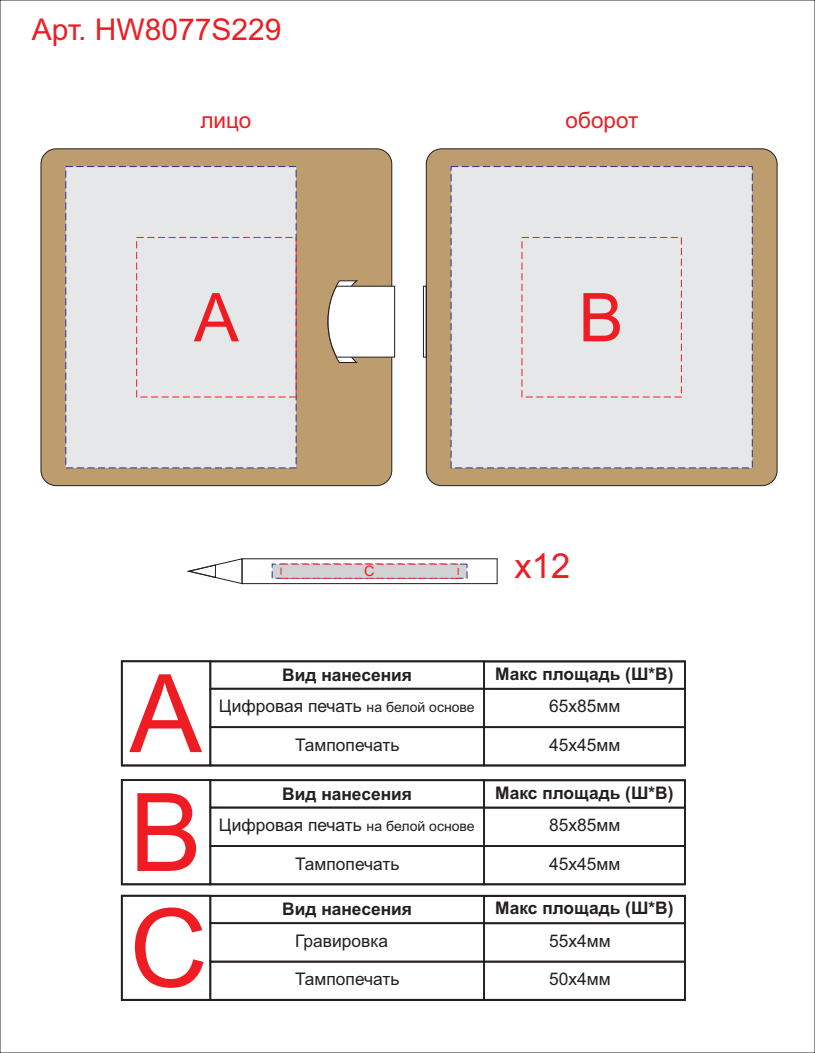
<style>
.page{position:relative;width:815px;height:1053px;background:#fff}
.page>*{position:absolute;margin:0;border:0;box-sizing:border-box;transform-origin:0 0}
.t1{font:108.5px "Arial";color:#ee1d23}
.t2{font:67.38px "Arial";color:#ee1d23}
.t3{font:34.5px "Arial";color:#ee1d23}
.t4{font:30px "Arial";color:#ee1d23}
.t5{font:22.5px "Arial";color:#ee1d23}
.t6{font:17.38px "Arial";color:#231f20}
.t7{font:700 17.38px "Arial";color:#231f20}
.t8{font:14.5px "Arial";color:#ee1d23}
.s1{font-size:14px}
</style>
<div class="page">
<div style="left:40px;top:148px;width:352px;height:338px;background:#bd9d6e"></div>
<div style="left:426px;top:148px;width:351px;height:338px;background:#bd9d6e;border:1px solid #231f20;border-radius:15px"></div>
<svg style="left:327px;top:285px;width:68px;height:73px"></svg>
<div style="left:423px;top:286px;width:4px;height:71px;border:1px solid #231f20"></div>
<div style="left:209px;top:660px;width:276px;height:29px;border:2px solid #231f20"></div>
<div style="left:209px;top:687px;width:276px;height:41px;border:2px solid #231f20"></div>
<div style="left:483px;top:660px;width:203px;height:29px;border:2px solid #231f20"></div>
<div style="left:483px;top:687px;width:203px;height:41px;border:2px solid #231f20"></div>
<div style="left:121px;top:660px;width:90px;height:106px;border:2px solid #231f20"></div>
<div style="left:209px;top:726px;width:276px;height:40px;border:2px solid #231f20"></div>
<div style="left:483px;top:726px;width:203px;height:40px;border:2px solid #231f20"></div>
<div style="left:209px;top:779px;width:276px;height:29px;border:2px solid #231f20"></div>
<div style="left:209px;top:806px;width:276px;height:40px;border:2px solid #231f20"></div>
<div style="left:483px;top:779px;width:203px;height:29px;border:2px solid #231f20"></div>
<div style="left:483px;top:806px;width:203px;height:40px;border:2px solid #231f20"></div>
<div style="left:121px;top:779px;width:90px;height:106px;border:2px solid #231f20"></div>
<div style="left:209px;top:845px;width:276px;height:40px;border:2px solid #231f20"></div>
<div style="left:483px;top:845px;width:203px;height:40px;border:2px solid #231f20"></div>
<div style="left:209px;top:894px;width:276px;height:30px;border:2px solid #231f20"></div>
<div style="left:209px;top:922px;width:276px;height:40px;border:2px solid #231f20"></div>
<div style="left:483px;top:895px;width:203px;height:29px;border:2px solid #231f20"></div>
<div style="left:483px;top:922px;width:203px;height:40px;border:2px solid #231f20"></div>
<div style="left:121px;top:894px;width:90px;height:106px;border:2px solid #231f20"></div>
<div style="left:209px;top:960px;width:276px;height:40px;border:2px solid #231f20"></div>
<div style="left:483px;top:960px;width:203px;height:40px;border:2px solid #231f20"></div>
<div style="left:65px;top:166px;width:232px;height:302px;background:#e6e7e9"></div>
<div style="left:136px;top:237px;width:160px;height:160px;border:1px dashed #ee1d23"></div>
<div style="left:450px;top:166px;width:303px;height:302px;background:#e6e7e9"></div>
<div style="left:242px;top:558px;width:255px;height:26px;border:1px solid #231f20"></div>
<svg style="left:186px;top:558px;width:57px;height:26px"></svg>
<svg style="left:271px;top:563px;width:197px;height:16px;background:#cfbfc5"></svg>
<div style="left:522px;top:237px;width:160px;height:160px;border:1px dashed #ee1d23"></div>
<h3 class="t4" style="left:32px;top:18px;width:251px">Арт. HW8077S229</h3>
<p class="t5" style="left:200px;top:112px;width:52px">лицо</p>
<p class="t5" style="left:566px;top:112px;width:74px">оборот</p>
<h2 class="t2" style="left:194px;top:292px;width:46px">А</h2>
<h2 class="t2" style="left:579px;top:292px;width:46px">B</h2>
<p class="t8" style="left:364px;top:565px;width:12px">C</p>
<h3 class="t3" style="left:515px;top:553px;width:57px">х12</h3>
<h1 class="t1" style="left:129px;top:673px;width:74px">А</h1>
<p class="t7" style="left:282px;top:668px;width:131px">Вид нанесения</p>
<p class="t7" style="left:495px;top:667px;width:180px">Макс площадь (Ш*В)</p>
<p class="t6" style="left:219px;top:699px;width:257px">Цифровая печать <span class="s1">на белой основе</span></p>
<p class="t6" style="left:549px;top:699px;width:73px">65х85мм</p>
<p class="t6" style="left:295px;top:738px;width:106px">Тампопечать</p>
<p class="t6" style="left:549px;top:738px;width:73px">45х45мм</p>
<h1 class="t1" style="left:129px;top:791px;width:74px">B</h1>
<p class="t7" style="left:282px;top:786px;width:131px">Вид нанесения</p>
<p class="t7" style="left:495px;top:785px;width:180px">Макс площадь (Ш*В)</p>
<p class="t6" style="left:549px;top:818px;width:73px">85х85мм</p>
<p class="t6" style="left:219px;top:818px;width:257px">Цифровая печать <span class="s1">на белой основе</span></p>
<p class="t6" style="left:295px;top:857px;width:106px">Тампопечать</p>
<p class="t6" style="left:549px;top:857px;width:73px">45х45мм</p>
<h1 class="t1" style="left:129px;top:907px;width:80px">C</h1>
<p class="t7" style="left:282px;top:902px;width:131px">Вид нанесения</p>
<p class="t7" style="left:495px;top:901px;width:180px">Макс площадь (Ш*В)</p>
<p class="t6" style="left:295px;top:934px;width:94px">Гравировка</p>
<p class="t6" style="left:549px;top:934px;width:63px">55х4мм</p>
<p class="t6" style="left:295px;top:972px;width:106px">Тампопечать</p>
<p class="t6" style="left:549px;top:972px;width:63px">50х4мм</p>
</div>
